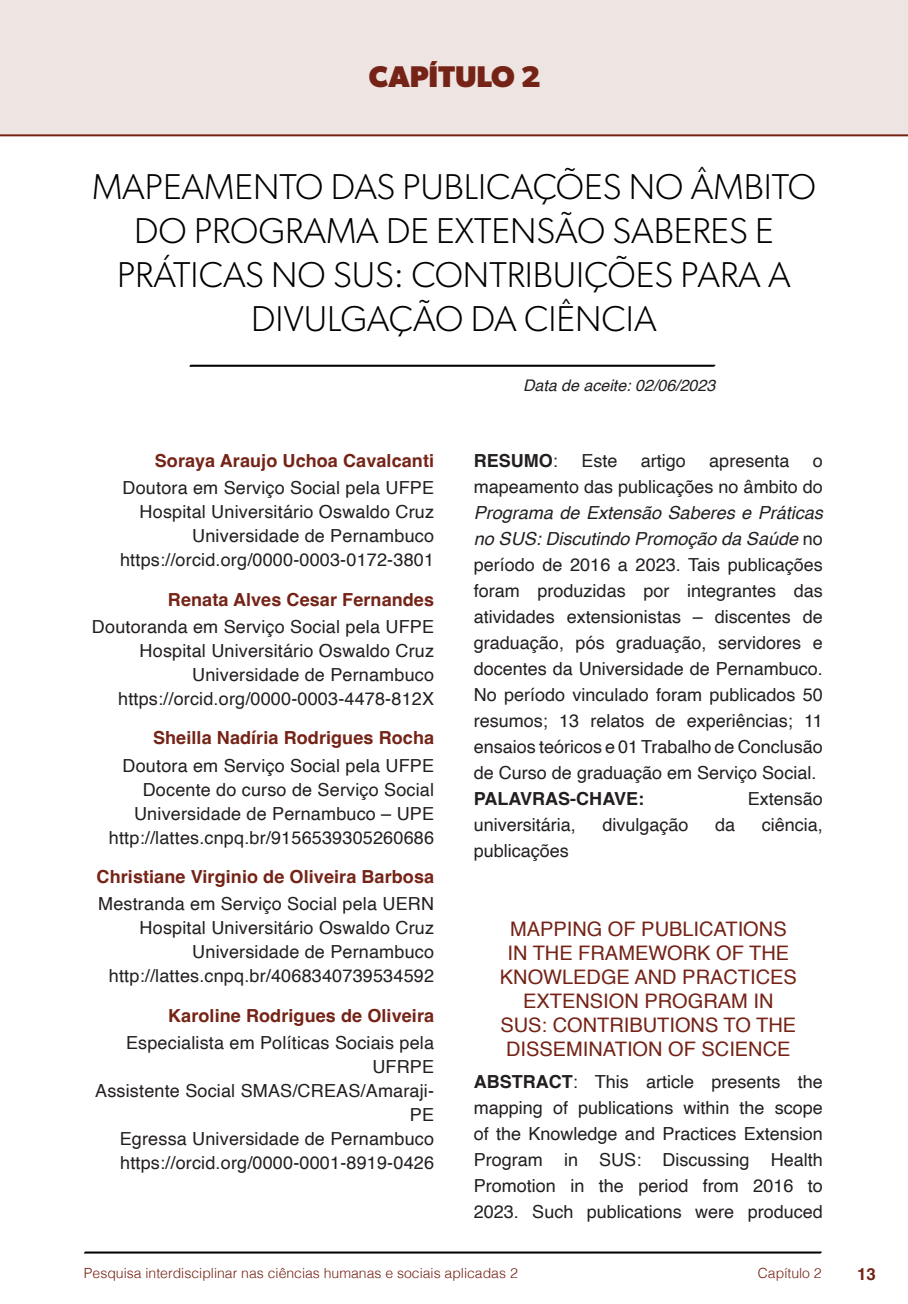
<style>
.page{position:relative;width:908px;height:1304px;background:#fff}
.page>*{position:absolute;margin:0;border:0;box-sizing:border-box;transform-origin:0 0}
.t1{font:300 36px/44px "Gibson";color:#000;text-align:center}
.t2{font:700 30px "Gibson";color:#752317}
.t3{font:20px/24px "Helvetica";color:#752317;text-align:center}
.t4{font:18px/24px "Helvetica";letter-spacing:.01em;color:#231f20;text-align:right}
.t5{font:700 18px "Helvetica";letter-spacing:.005em;color:#752317}
.t6{font:700 18px "Helvetica";color:#231f20}
.t7{font:700 16.8px "Helvetica";color:#752317}
.t8{font:italic 16px "Helvetica";color:#231f20}
.t9{font:300 14px "Helvetica";color:#752317}
.s1{font-weight:400}
.s2{font-style:italic}
.s3{font-weight:700}
</style>
<div class="page">
<svg style="left:84px;top:1251px;width:737px;height:3px"></svg>
<svg style="left:189px;top:364px;width:526px;height:3px"></svg>
<div style="left:0;top:0;width:907px;height:136px;background:#eee4e1"></div>
<div style="left:44px;top:72px;width:68px;height:61px;background:#eee4e1"></div>
<h2 class="t2" style="left:369px;top:58px;width:173px">CAPÍTULO 2</h2>
<h1 class="t1" style="left:92px;top:164px;width:725px">MAPEAMENTO DAS PUBLICAÇÕES NO ÂMBITO<br>DO PROGRAMA DE EXTENSÃO SABERES E<br>PRÁTICAS NO SUS: CONTRIBUIÇÕES PARA A<br>DIVULGAÇÃO DA CIÊNCIA</h1>
<p class="t5" style="left:155px;top:450px;width:281px">Soraya Araujo Uchoa Cavalcanti</p>
<p class="t4" style="left:120px;top:477px;width:315px">Doutora em Serviço Social pela UFPE Hospital Universitário Oswaldo Cruz Universidade de Pernambuco https://orcid.org/0000-0003-0172-3801</p>
<p class="t5" style="left:168px;top:588px;width:267px">Renata Alves Cesar Fernandes</p>
<p class="t4" style="left:92px;top:615px;width:343px">Doutoranda em Serviço Social pela UFPE Hospital Universitário Oswaldo Cruz Universidade de Pernambuco https://orcid.org/0000-0003-4478-812X</p>
<p class="t5" style="left:153px;top:727px;width:282px">Sheilla Nadíria Rodrigues Rocha</p>
<p class="t4" style="left:109px;top:754px;width:326px">Doutora em Serviço Social pela UFPE Docente do curso de Serviço Social Universidade de Pernambuco – UPE http://lattes.cnpq.br/9156539305260686</p>
<p class="t5" style="left:97px;top:866px;width:339px">Christiane Virginio de Oliveira Barbosa</p>
<p class="t4" style="left:98px;top:893px;width:337px">Mestranda em Serviço Social pela UERN Hospital Universitário Oswaldo Cruz Universidade de Pernambuco http://lattes.cnpq.br/4068340739534592</p>
<p class="t5" style="left:168px;top:1004px;width:267px">Karoline Rodrigues de Oliveira</p>
<p class="t4" style="left:95px;top:1031px;width:340px">Especialista em Políticas Sociais pela<br>UFRPE<br>Assistente Social SMAS/CREAS/Amaraji-<br>PE<br>Egressa Universidade de Pernambuco https://orcid.org/0000-0001-8919-0426</p>
<p class="t8" style="left:523px;top:373px;width:194px">Data de aceite: 02/06/2023</p>
<p class="t6" style="left:473px;top:450px;width:86px">RESUMO<span class="s1">:</span></p>
<p class="t4" style="left:581px;top:449px;width:38px">Este</p>
<p class="t4" style="left:640px;top:449px;width:47px">artigo</p>
<p class="t4" style="left:709px;top:449px;width:82px">apresenta</p>
<p class="t4" style="left:473px;top:448px;width:350px;line-height:26px">o<br>mapeamento das publicações no âmbito do</p>
<p class="t4" style="left:473px;top:500px;width:350px;line-height:26px;text-align:justify"><span class="s2">Programa de Extensão Saberes e Práticas no SUS: Discutindo Promoção da Saúde</span> no período de 2016 a 2023. Tais publicações foram produzidas por integrantes das atividades extensionistas – discentes de graduação, pós graduação, servidores e docentes da Universidade de Pernambuco.<br>No período vinculado foram publicados 50 resumos; 13 relatos de experiências; 11 ensaios teóricos e 01 Trabalho de Conclusão de Curso de graduação em Serviço Social.</p>
<p class="t6" style="left:473px;top:787px;width:172px">PALAVRAS-CHAVE:</p>
<p class="t4" style="left:747px;top:787px;width:77px">Extensão</p>
<p class="t4" style="left:473px;top:813px;width:104px">universitária,</p>
<p class="t4" style="left:602px;top:813px;width:88px">divulgação</p>
<p class="t4" style="left:714px;top:813px;width:22px">da</p>
<p class="t4" style="left:761px;top:813px;width:63px">ciência,</p>
<p class="t4" style="left:473px;top:839px;width:97px">publicações</p>
<p class="t3" style="left:499px;top:918px;width:298px">MAPPING OF PUBLICATIONS<br>IN THE FRAMEWORK OF THE<br>KNOWLEDGE AND PRACTICES<br>EXTENSION PROGRAM IN<br>SUS: CONTRIBUTIONS TO THE<br>DISSEMINATION OF SCIENCE</p>
<p class="t4" style="left:473px;top:1069px;width:350px;line-height:26px;text-align:justify"><span class="s3">ABSTRACT</span>: This article presents the mapping of publications within the scope of the Knowledge and Practices Extension Program in SUS: Discussing Health Promotion in the period from 2016 to 2023. Such publications were produced</p>
<p class="t9" style="left:84px;top:1261px;width:435px">Pesquisa interdisciplinar nas ciências humanas e sociais aplicadas 2</p>
<p class="t9" style="left:757px;top:1261px;width:65px">Capítulo 2</p>
<p class="t7" style="left:856px;top:1264px;width:20px">13</p>
</div>
